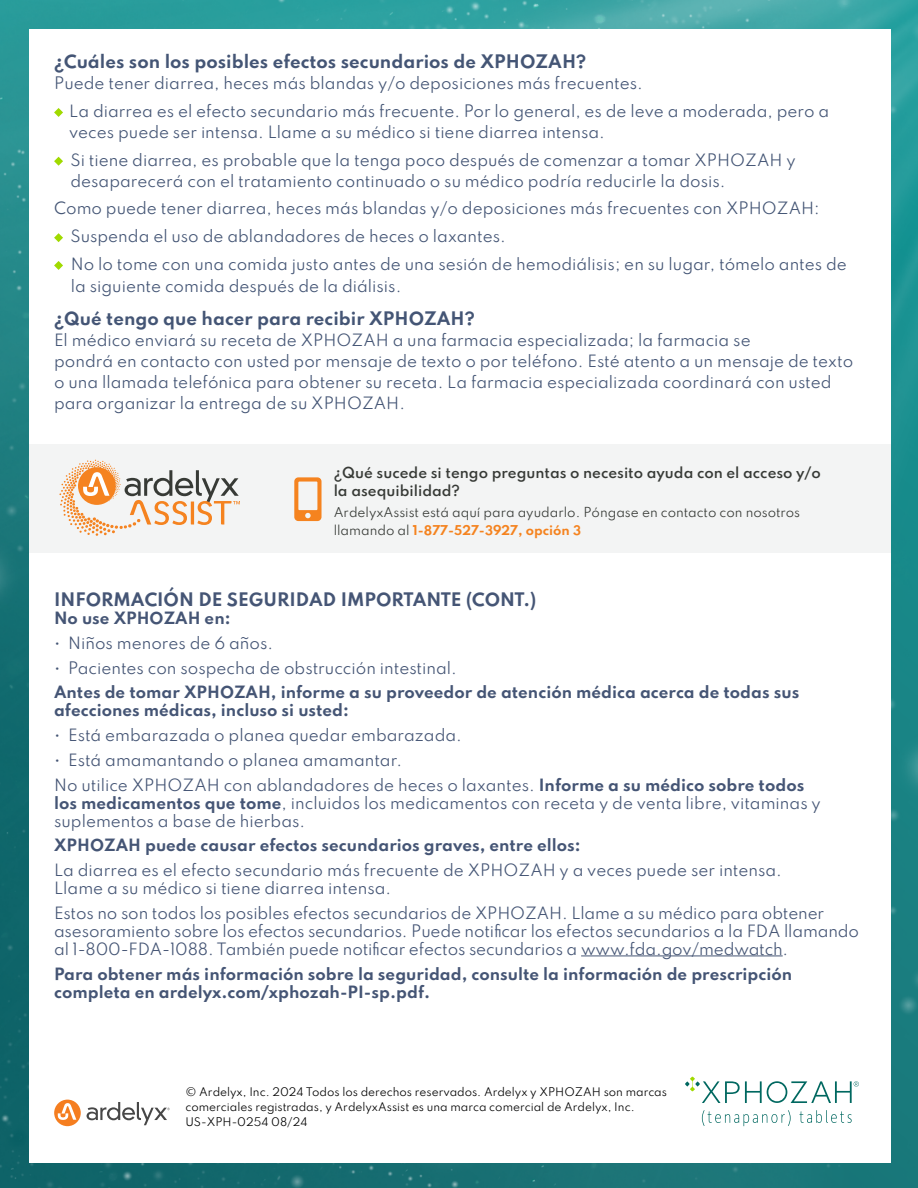
<style>
.page{position:relative;width:918px;height:1188px;background:#fff}
.page>*{position:absolute;margin:0;border:0;box-sizing:border-box;transform-origin:0 0}
.t1{font:700 16.5px "Spartan";color:#445575}
.t2{font:700 16.5px "Spartan";color:#455575}
.t3{font:15px/21px "Spartan";color:#445575}
.t4{font:15px/18px "Spartan";color:#455575}
.t5{font:700 15px/18px "Spartan";color:#455575}
.t6{font:600 13.5px/18px "Spartan";color:#373a36}
.t7{font:12px/18px "Spartan";color:#373a36}
.t8{font:10.5px/15px "Spartan";color:#000}
.s1{font-weight:700;color:#f5831f}
.s2{font-weight:700}
</style>
<div class="page">
<img style="left:0;top:0;width:918px;height:1188px">
<div style="left:29px;top:29px;width:862px;height:1133px;background:#fff"></div>
<div style="left:54px;top:1100px;width:27px;height:26px;background:#f57e20;border-radius:50%"></div>
<svg style="left:87px;top:1102px;width:83px;height:23px"></svg>
<svg style="left:58px;top:1103px;width:18px;height:17px"></svg>
<svg style="left:685px;top:1077px;width:174px;height:26px"></svg>
<svg style="left:702px;top:1110px;width:89px;height:16px"></svg>
<svg style="left:800px;top:1110px;width:52px;height:13px"></svg>
<svg style="left:54px;top:108px;width:9px;height:9px"></svg>
<svg style="left:54px;top:157px;width:9px;height:9px"></svg>
<svg style="left:54px;top:233px;width:9px;height:9px"></svg>
<svg style="left:54px;top:261px;width:9px;height:9px"></svg>
<div style="left:29px;top:444px;width:862px;height:108px;background:#f3f4f4"></div>
<svg style="left:59px;top:460px;width:181px;height:76px"></svg>
<svg style="left:294px;top:477px;width:28px;height:44px"></svg>
<hr style="left:581px;top:956px;width:202px;height:1px;background:#455575">
<p class="t1" style="left:54px;top:49px;width:534px">¿Cuáles son los posibles efectos secundarios de XPHOZAH?</p>
<p class="t3" style="left:69px;top:69px;width:762px;line-height:27.8px;text-indent:-15px">Puede tener diarrea, heces más blandas y/o deposiciones más frecuentes.<br>La diarrea es el efecto secundario más frecuente. Por lo general, es de leve a moderada, pero a</p>
<p class="t3" style="left:69px;top:118px;width:728px;line-height:27.8px">veces puede ser intensa. Llame a su médico si tiene diarrea intensa.<br>Si tiene diarrea, es probable que la tenga poco después de comenzar a tomar XPHOZAH y</p>
<p class="t3" style="left:70px;top:170px;width:657px">desaparecerá con el tratamiento continuado o su médico podría reducirle la dosis.</p>
<p class="t3" style="left:54px;top:197px;width:767px">Como puede tener diarrea, heces más blandas y/o deposiciones más frecuentes con XPHOZAH:</p>
<p class="t3" style="left:70px;top:225px;width:437px">Suspenda el uso de ablandadores de heces o laxantes.</p>
<p class="t3" style="left:71px;top:253px;width:778px">No lo tome con una comida justo antes de una sesión de hemodiálisis; en su lugar, tómelo antes de</p>
<p class="t3" style="left:71px;top:275px;width:332px">la siguiente comida después de la diálisis.</p>
<p class="t1" style="left:54px;top:306px;width:422px">¿Qué tengo que hacer para recibir XPHOZAH?</p>
<p class="t3" style="left:54px;top:329px;width:801px">El médico enviará su receta de XPHOZAH a una farmacia especializada; la farmacia se<br>pondrá en contacto con usted por mensaje de texto o por teléfono. Esté atento a un mensaje de texto o una llamada telefónica para obtener su receta. La farmacia especializada coordinará con usted para organizar la entrega de su XPHOZAH.</p>
<p class="t6" style="left:334px;top:463px;width:489px">¿Qué sucede si tengo preguntas o necesito ayuda con el acceso y/o la asequibilidad?</p>
<p class="t7" style="left:334px;top:502px;width:468px">ArdelyxAssist está aquí para ayudarlo. Póngase en contacto con nosotros llamando al <span class="s1">1-877-527-3927, opción 3</span></p>
<p class="t2" style="left:54px;top:587px;width:484px">INFORMACIÓN DE SEGURIDAD IMPORTANTE (CONT.)</p>
<p class="t5" style="left:54px;top:608px;width:178px">No use XPHOZAH en:</p>
<p class="t4" style="left:54px;top:633px;width:221px">• Niños menores de 6 años.</p>
<p class="t4" style="left:54px;top:658px;width:404px">• Pacientes con sospecha de obstrucción intestinal.</p>
<p class="t5" style="left:54px;top:683px;width:747px">Antes de tomar XPHOZAH, informe a su proveedor de atención médica acerca de todas sus afecciones médicas, incluso si usted:</p>
<p class="t4" style="left:54px;top:726px;width:409px">• Está embarazada o planea quedar embarazada.</p>
<p class="t4" style="left:54px;top:747px;width:752px;line-height:24.8px">• Está amamantando o planea amamantar.<br>No utilice XPHOZAH con ablandadores de heces o laxantes. <span class="s2">Informe a su médico sobre todos</span></p>
<p class="t4" style="left:54px;top:793px;width:768px"><span class="s2">los medicamentos que tome</span>, incluidos los medicamentos con receta y de venta libre, vitaminas y suplementos a base de hierbas.</p>
<p class="t5" style="left:54px;top:836px;width:528px">XPHOZAH puede causar efectos secundarios graves, entre ellos:</p>
<p class="t4" style="left:54px;top:861px;width:729px">La diarrea es el efecto secundario más frecuente de XPHOZAH y a veces puede ser intensa.<br>Llame a su médico si tiene diarrea intensa.</p>
<p class="t4" style="left:54px;top:903px;width:807px">Estos no son todos los posibles efectos secundarios de XPHOZAH. Llame a su médico para obtener asesoramiento sobre los efectos secundarios. Puede notificar los efectos secundarios a la FDA llamando al 1-800-FDA-1088. También puede notificar efectos secundarios a www.fda.gov/medwatch.</p>
<p class="t5" style="left:54px;top:964px;width:740px">Para obtener más información sobre la seguridad, consulte la información de prescripción completa en ardelyx.com/xphozah-PI-sp.pdf.</p>
<p class="t8" style="left:185px;top:1084px;width:483px">© Ardelyx, Inc. 2024 Todos los derechos reservados. Ardelyx y XPHOZAH son marcas comerciales registradas, y ArdelyxAssist es una marca comercial de Ardelyx, Inc.<br>US-XPH-0254 08/24</p>
</div>
